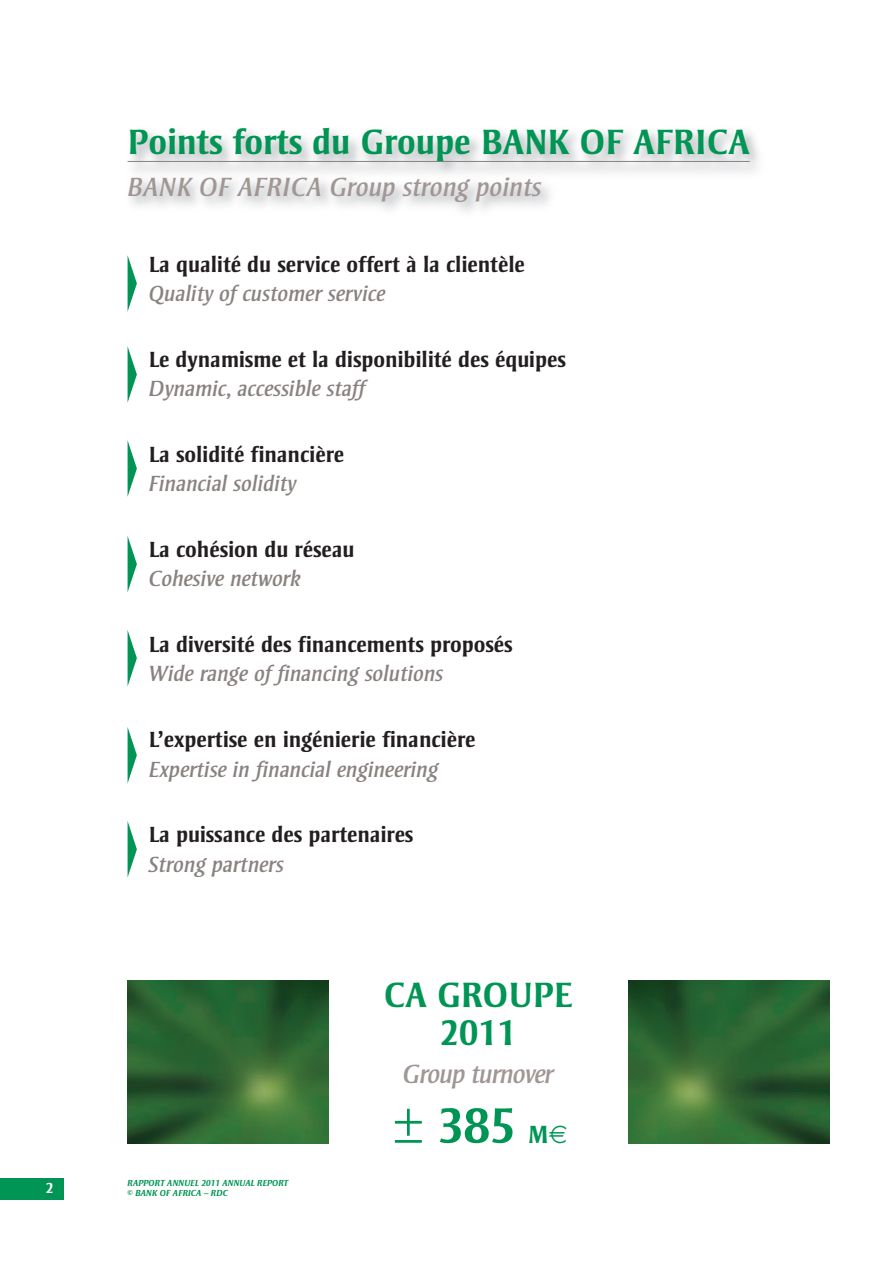
<style>
.page{position:relative;width:893px;height:1263px;background:#fff}
.page>*{position:absolute;margin:0;border:0;box-sizing:border-box;transform-origin:0 0}
.t1{font:700 51px "Strayhorn";color:#009554}
.t2{font:700 36.75px "Strayhorn";color:#009554}
.t3{font:700 36px "Strayhorn";color:#009554}
.t4{font:italic 27px "Strayhorn";color:#a09795}
.t5{font:italic 27px "Strayhorn";letter-spacing:-.03em;color:#a09795}
.t6{font:700 22.5px "Strayhorn";color:#231f20}
.t7{font:italic 22.5px "Strayhorn";color:#8a8280}
.t8{font:700 15px "Strayhorn";color:#fff}
.t9{font:italic 700 9px/10.8px "Strayhorn";color:#009554}
.s1{font-size:25.5px}
</style>
<div class="page">
<div style="left:0;top:1178px;width:64px;height:21px;background:#009554"></div>
<hr style="left:128px;top:161px;width:622px;height:1px;background:#8a8280">
<img style="left:128px;top:980px;width:200px;height:163px">
<img style="left:628px;top:980px;width:201px;height:163px">
<svg style="left:128px;top:256px;width:9px;height:54px"></svg>
<svg style="left:128px;top:347px;width:9px;height:54px"></svg>
<svg style="left:128px;top:442px;width:9px;height:54px"></svg>
<svg style="left:128px;top:537px;width:9px;height:54px"></svg>
<svg style="left:128px;top:631px;width:9px;height:54px"></svg>
<svg style="left:128px;top:728px;width:9px;height:54px"></svg>
<svg style="left:128px;top:822px;width:9px;height:54px"></svg>
<h3 class="t3" style="left:128px;top:128px;width:624px">Points forts du Groupe BANK OF AFRICA</h3>
<p class="t4" style="left:128px;top:176px;width:416px">BANK OF AFRICA Group strong points</p>
<p class="t6" style="left:149px;top:255px;width:377px">La qualité du service offert à la clientèle</p>
<p class="t7" style="left:149px;top:284px;width:238px">Quality of customer service</p>
<p class="t6" style="left:149px;top:350px;width:418px">Le dynamisme et la disponibilité des équipes</p>
<p class="t7" style="left:149px;top:380px;width:218px">Dynamic, accessible staff</p>
<p class="t6" style="left:149px;top:446px;width:197px">La solidité financière</p>
<p class="t7" style="left:149px;top:475px;width:149px">Financial solidity</p>
<p class="t6" style="left:149px;top:541px;width:207px">La cohésion du réseau</p>
<p class="t7" style="left:149px;top:570px;width:154px">Cohesive network</p>
<p class="t6" style="left:149px;top:636px;width:365px">La diversité des financements proposés</p>
<p class="t7" style="left:149px;top:665px;width:296px">Wide range of financing solutions</p>
<p class="t6" style="left:149px;top:731px;width:328px">L’expertise en ingénierie financière</p>
<p class="t7" style="left:149px;top:760px;width:291px">Expertise in financial engineering</p>
<p class="t6" style="left:149px;top:826px;width:266px">La puissance des partenaires</p>
<p class="t7" style="left:149px;top:855px;width:137px">Strong partners</p>
<p class="t8" style="left:46px;top:1182px;width:9px">2</p>
<p class="t9" style="left:128px;top:1178px;width:162px">RAPPORT ANNUEL 2011 ANNUAL REPORT © BANK OF AFRICA – RDC</p>
<h3 class="t3" style="left:384px;top:981px;width:191px">CA GROUPE</h3>
<h2 class="t2" style="left:440px;top:1019px;width:78px">2011</h2>
<p class="t5" style="left:403px;top:1063px;width:152px">Group turnover</p>
<h1 class="t1" style="left:391px;top:1106px;width:159px">± 385 <span class="s1">M</span></h1>
</div>
